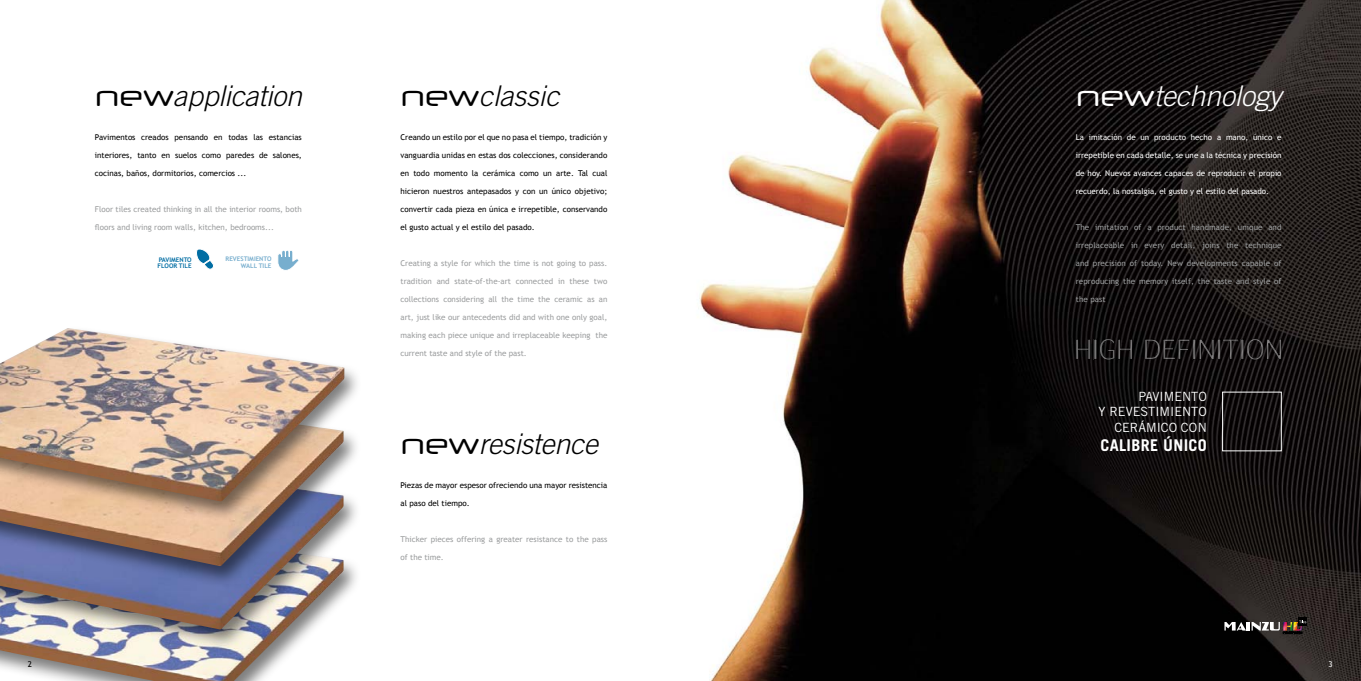
<style>
.page{position:relative;width:1361px;height:681px;background:#fff}
.page>*{position:absolute;margin:0;border:0;box-sizing:border-box;transform-origin:0 0}
.t1{font:italic 300 28.5px "Trade Gothic";letter-spacing:-.01em;color:#000}
.t2{font:italic 300 28.5px "Trade Gothic";letter-spacing:-.01em;color:#fff}
.t3{font:700 16.2px "Trade Gothic";letter-spacing:.02em;color:#fff}
.t4{font:12.7px/15.2px "Trade Gothic";color:#fff;text-align:right}
.t5{font:8px "Trebuchet MS";color:#9c9e9f}
.t6{font:8px "Trebuchet MS";color:#000}
.t7{font:8px "Trebuchet MS";color:#fff}
.t8{font:700 6.3px/6.8px "Trebuchet MS";letter-spacing:-.005em;color:#77aece;text-align:right}
.t9{font:700 6.3px/6.8px "Trebuchet MS";color:#006da3}
.s1{font-family:"Neuropol X Free";font-weight:400;font-style:normal}
</style>
<div class="page">
<img style="left:0;top:649px;width:292px;height:31px">
<div style="left:0;top:452px;width:360px;height:197px;background:#000;opacity:.51"></div>
<img style="left:0;top:586px;width:343px;height:43px">
<div style="left:0;top:388px;width:360px;height:198px;background:#000;opacity:.51"></div>
<img style="left:0;top:521px;width:343px;height:45px">
<div style="left:0;top:325px;width:362px;height:196px;background:#000;opacity:.51"></div>
<img style="left:0;top:328px;width:344px;height:173px">
<img style="left:699px;top:0;width:662px;height:680px">
<div style="left:1298px;top:617px;width:8px;height:8px;background:#000"></div>
<svg style="left:1224px;top:620px;width:82px;height:13px"></svg>
<svg style="left:1075px;top:339px;width:15px;height:20px"></svg>
<div style="left:1093px;top:339px;width:4px;height:20px;border:1px solid #000"></div>
<svg style="left:1099px;top:338px;width:33px;height:22px"></svg>
<svg style="left:1144px;top:339px;width:45px;height:20px"></svg>
<div style="left:1192px;top:339px;width:3px;height:20px;border:1px solid #000"></div>
<svg style="left:1199px;top:339px;width:15px;height:20px"></svg>
<div style="left:1217px;top:339px;width:3px;height:20px;border:1px solid #000"></div>
<svg style="left:1222px;top:339px;width:17px;height:20px"></svg>
<div style="left:1240px;top:339px;width:4px;height:20px;border:1px solid #000"></div>
<svg style="left:1246px;top:338px;width:35px;height:22px"></svg>
<svg style="left:278px;top:250px;width:21px;height:20px"></svg>
<svg style="left:196px;top:249px;width:18px;height:21px"></svg>
<h1 class="t1" style="left:95px;top:79px;width:208px"><span class="s1">new</span>application</h1>
<p class="t6" style="left:95px;top:133px;width:208px">Pavimentos creados pensando en todas las estancias</p>
<p class="t6" style="left:95px;top:151px;width:208px">interiores, tanto en suelos como paredes de salones,</p>
<p class="t6" style="left:95px;top:169px;width:153px">cocinas, baños, dormitorios, comercios ...</p>
<p class="t5" style="left:95px;top:205px;width:208px">Floor tiles created thinking in all the interior rooms, both</p>
<p class="t5" style="left:95px;top:223px;width:180px">floors and living room walls, kitchen, bedrooms...</p>
<p class="t9" style="left:157px;top:256px;width:36px">PAVIMENTO<br>FLOOR TILE</p>
<p class="t8" style="left:226px;top:255px;width:47px">REVESTIMIENTO<br>WALL TILE</p>
<p class="t6" style="left:28px;top:659px;width:6px">2</p>
<h1 class="t1" style="left:400px;top:79px;width:160px"><span class="s1">new</span>classic</h1>
<p class="t6" style="left:400px;top:133px;width:208px">Creando un estilo por el que no pasa el tiempo, tradición y</p>
<p class="t6" style="left:400px;top:151px;width:208px">vanguardia unidas en estas dos colecciones, considerando</p>
<p class="t6" style="left:400px;top:169px;width:208px">en todo momento la cerámica como un arte. Tal cual</p>
<p class="t6" style="left:400px;top:187px;width:208px">hicieron nuestros antepasados y con un único objetivo;</p>
<p class="t6" style="left:400px;top:205px;width:208px">convertir cada pieza en única e irrepetible, conservando</p>
<p class="t6" style="left:400px;top:223px;width:136px">el gusto actual y el estilo del pasado.</p>
<p class="t5" style="left:400px;top:259px;width:208px">Creating a style for which the time is not going to pass.</p>
<p class="t5" style="left:400px;top:277px;width:208px">tradition and state-of-the-art connected in these two</p>
<p class="t5" style="left:400px;top:295px;width:208px">collections considering all the time the ceramic as an</p>
<p class="t5" style="left:400px;top:313px;width:208px">art, just like our antecedents did and with one only goal,</p>
<p class="t5" style="left:400px;top:331px;width:208px">making each piece unique and irreplaceable keeping the</p>
<p class="t5" style="left:400px;top:349px;width:128px">current taste and style of the past.</p>
<h1 class="t1" style="left:400px;top:426px;width:199px"><span class="s1">new</span>resistence</h1>
<p class="t6" style="left:400px;top:480px;width:208px">Piezas de mayor espesor ofreciendo una mayor resistencia</p>
<p class="t6" style="left:400px;top:498px;width:71px">al paso del tiempo.</p>
<p class="t5" style="left:400px;top:534px;width:208px">Thicker pieces offering a greater resistance to the pass</p>
<p class="t5" style="left:400px;top:552px;width:45px">of the time.</p>
<h1 class="t2" style="left:1075px;top:79px;width:207px"><span class="s1">new</span>technology</h1>
<p class="t7" style="left:1075px;top:133px;width:207px">La imitación de un producto hecho a mano, único e</p>
<p class="t7" style="left:1075px;top:151px;width:207px">irrepetible en cada detalle, se une a la técnica y precisión</p>
<p class="t7" style="left:1075px;top:169px;width:207px">de hoy. Nuevos avances capaces de reproducir el propio</p>
<p class="t7" style="left:1075px;top:187px;width:195px">recuerdo, la nostalgia, el gusto y el estilo del pasado.</p>
<p class="t5" style="left:1075px;top:223px;width:207px">The imitation of a product handmade, unique and</p>
<p class="t5" style="left:1075px;top:241px;width:207px">irreplaceable in every detail, joins the technique</p>
<p class="t5" style="left:1075px;top:259px;width:207px">and precision of today. New developments capable of</p>
<p class="t5" style="left:1075px;top:277px;width:207px">reproducing the memory itself, the taste and style of</p>
<p class="t5" style="left:1075px;top:295px;width:31px">the past</p>
<h3 class="t4" style="left:1098px;top:388px;width:110px">PAVIMENTO<br>Y REVESTIMIENTO<br>CERÁMICO CON</h3>
<h2 class="t3" style="left:1100px;top:435px;width:108px">CALIBRE ÚNICO</h2>
<p class="t7" style="left:1328px;top:659px;width:6px">3</p>
</div>
